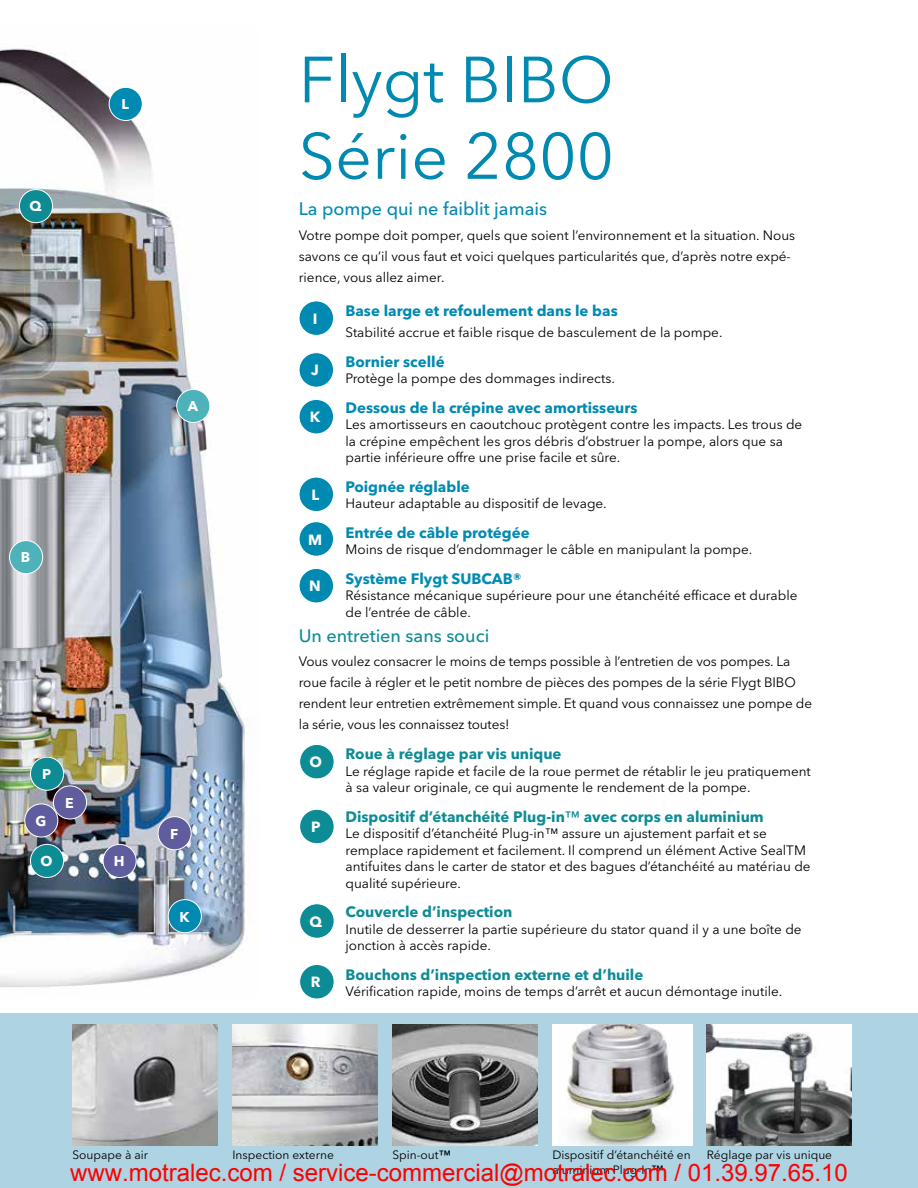
<style>
.page{position:relative;width:918px;height:1188px;background:#fff}
.page>*{position:absolute;margin:0;border:0;box-sizing:border-box;transform-origin:0 0}
.t1{font:64.5px/76.5px "Avenir Next LT Pro";color:#008ab1}
.t2{font:24px "Arial";color:#f00}
.t3{font:500 18px "Avenir Next LT Pro";color:#008ab1}
.t4{font:500 18px "Avenir Next LT Pro";color:#0d8c96}
.t5{font:700 15px "Avenir Next LT Pro";color:#008ab1}
.t6{font:700 15px "Avenir Next LT Pro";color:#0d8c96}
.t7{font:700 14.7px "Avenir Next LT Pro";color:#fff}
.t8{font:700 14.1px "Avenir Next LT Pro";color:#fff}
.t9{font:13.5px/16.5px "Avenir Next LT Pro";color:#000}
.t10{font:12px/14.4px "Avenir Next LT Pro";color:#000}
.s1{font-weight:500}
</style>
<div class="page">
<div style="left:0;top:1013px;width:918px;height:175px;background:#aed4e3"></div>
<img style="left:0;top:48px;width:250px;height:939px">
<div style="left:168px;top:900px;width:33px;height:33px;background:#008ab1;border-radius:50%"></div>
<div style="left:168px;top:899px;width:34px;height:34px;border:1px solid #fff;border-radius:50%"></div>
<div style="left:109px;top:87px;width:33px;height:33px;background:#008ab1;border-radius:50%"></div>
<div style="left:109px;top:87px;width:34px;height:34px;border:1px solid #fff;border-radius:50%"></div>
<div style="left:177px;top:389px;width:33px;height:34px;background:#4db2ba;border-radius:50%"></div>
<div style="left:176px;top:389px;width:34px;height:34px;border:1px solid #fff;border-radius:50%"></div>
<div style="left:10px;top:541px;width:33px;height:33px;background:#4db2ba;border-radius:50%"></div>
<div style="left:9px;top:540px;width:34px;height:34px;border:1px solid #fff;border-radius:50%"></div>
<div style="left:53px;top:786px;width:34px;height:33px;background:#5f5d9e;border-radius:50%"></div>
<div style="left:53px;top:786px;width:34px;height:33px;border:1px solid #fff;border-radius:50%"></div>
<div style="left:25px;top:804px;width:33px;height:33px;background:#5f5d9e;border-radius:50%"></div>
<div style="left:24px;top:804px;width:34px;height:33px;border:1px solid #fff;border-radius:50%"></div>
<div style="left:30px;top:757px;width:34px;height:33px;background:#0d8c96;border-radius:50%"></div>
<div style="left:30px;top:757px;width:34px;height:34px;border:1px solid #fff;border-radius:50%"></div>
<div style="left:30px;top:844px;width:34px;height:33px;background:#0d8c96;border-radius:50%"></div>
<div style="left:30px;top:844px;width:34px;height:34px;border:1px solid #fff;border-radius:50%"></div>
<div style="left:19px;top:190px;width:34px;height:33px;background:#0d8c96;border-radius:50%"></div>
<div style="left:19px;top:189px;width:34px;height:34px;border:1px solid #fff;border-radius:50%"></div>
<div style="left:158px;top:817px;width:33px;height:33px;background:#5f5d9e;border-radius:50%"></div>
<div style="left:158px;top:816px;width:33px;height:34px;border:1px solid #fff;border-radius:50%"></div>
<div style="left:103px;top:844px;width:33px;height:33px;background:#5f5d9e;border-radius:50%"></div>
<div style="left:103px;top:844px;width:33px;height:34px;border:1px solid #fff;border-radius:50%"></div>
<div style="left:300px;top:744px;width:34px;height:35px;background:#0d8c96;border-radius:50%"></div>
<div style="left:299px;top:744px;width:35px;height:35px;border:1px solid #fff;border-radius:50%"></div>
<div style="left:300px;top:809px;width:34px;height:35px;background:#0d8c96;border-radius:50%"></div>
<div style="left:299px;top:809px;width:35px;height:35px;border:1px solid #fff;border-radius:50%"></div>
<div style="left:300px;top:904px;width:34px;height:34px;background:#0d8c96;border-radius:50%"></div>
<div style="left:299px;top:903px;width:35px;height:36px;border:1px solid #fff;border-radius:50%"></div>
<div style="left:300px;top:964px;width:34px;height:35px;background:#0d8c96;border-radius:50%"></div>
<div style="left:299px;top:964px;width:35px;height:35px;border:1px solid #fff;border-radius:50%"></div>
<div style="left:299px;top:301px;width:35px;height:34px;background:#008ab1;border-radius:50%"></div>
<div style="left:299px;top:301px;width:35px;height:35px;border:1px solid #fff;border-radius:50%"></div>
<div style="left:299px;top:353px;width:35px;height:34px;background:#008ab1;border-radius:50%"></div>
<div style="left:299px;top:352px;width:35px;height:35px;border:1px solid #fff;border-radius:50%"></div>
<div style="left:299px;top:399px;width:35px;height:35px;background:#008ab1;border-radius:50%"></div>
<div style="left:299px;top:399px;width:35px;height:35px;border:1px solid #fff;border-radius:50%"></div>
<div style="left:299px;top:477px;width:35px;height:35px;background:#008ab1;border-radius:50%"></div>
<div style="left:299px;top:477px;width:35px;height:35px;border:1px solid #fff;border-radius:50%"></div>
<div style="left:299px;top:522px;width:35px;height:34px;background:#008ab1;border-radius:50%"></div>
<div style="left:299px;top:521px;width:35px;height:36px;border:1px solid #fff;border-radius:50%"></div>
<div style="left:299px;top:568px;width:35px;height:35px;background:#008ab1;border-radius:50%"></div>
<div style="left:299px;top:568px;width:35px;height:35px;border:1px solid #fff;border-radius:50%"></div>
<img style="left:552px;top:1025px;width:140px;height:121px">
<img style="left:707px;top:1025px;width:144px;height:121px">
<img style="left:232px;top:1025px;width:145px;height:121px">
<img style="left:72px;top:1025px;width:145px;height:121px">
<img style="left:392px;top:1025px;width:145px;height:121px">
<p class="t8" style="left:29px;top:198px;width:14px">Q</p>
<p class="t8" style="left:21px;top:549px;width:11px">B</p>
<p class="t8" style="left:122px;top:96px;width:9px">L</p>
<p class="t8" style="left:188px;top:398px;width:12px">A</p>
<p class="t8" style="left:42px;top:765px;width:11px">P</p>
<p class="t8" style="left:35px;top:812px;width:12px">G</p>
<p class="t8" style="left:41px;top:853px;width:14px">O</p>
<p class="t8" style="left:65px;top:794px;width:10px">E</p>
<p class="t8" style="left:114px;top:853px;width:12px">H</p>
<p class="t8" style="left:170px;top:825px;width:10px">F</p>
<p class="t8" style="left:179px;top:908px;width:12px">K</p>
<h1 class="t1" style="left:299px;top:42px;width:317px">Flygt BIBO<br>Série 2800</h1>
<h3 class="t3" style="left:299px;top:198px;width:250px">La pompe qui ne faiblit jamais</h3>
<p class="t9" style="left:299px;top:225px;width:498px;line-height:21px">Votre pompe doit pomper, quels que soient l’environnement et la situation. Nous savons ce qu’il vous faut et voici quelques particularités que, d’après notre expé&shy;rience, vous allez aimer.</p>
<p class="t7" style="left:313px;top:310px;width:6px">I</p>
<p class="t5" style="left:346px;top:302px;width:274px">Base large et refoulement dans le bas</p>
<p class="t9" style="left:346px;top:324px;width:379px">Stabilité accrue et faible risque de basculement de la pompe.</p>
<p class="t5" style="left:346px;top:352px;width:101px">Bornier scellé</p>
<p class="t9" style="left:346px;top:370px;width:271px">Protège la pompe des dommages indirects.</p>
<p class="t5" style="left:346px;top:398px;width:294px">Dessous de la crépine avec amortisseurs</p>
<p class="t9" style="left:346px;top:416px;width:458px">Les amortisseurs en caoutchouc protègent contre les impacts. Les trous de la crépine empêchent les gros débris d’obstruer la pompe, alors que sa partie inférieure offre une prise facile et sûre.</p>
<p class="t5" style="left:346px;top:477px;width:126px">Poignée réglable</p>
<p class="t9" style="left:346px;top:495px;width:263px">Hauteur adaptable au dispositif de levage.</p>
<p class="t5" style="left:346px;top:523px;width:186px">Entrée de câble protégée</p>
<p class="t9" style="left:346px;top:541px;width:408px">Moins de risque d’endommager le câble en manipulant la pompe.</p>
<p class="t5" style="left:346px;top:569px;width:178px">Système Flygt SUBCAB®</p>
<p class="t9" style="left:346px;top:587px;width:454px">Résistance mécanique supérieure pour une étanchéité efficace et durable de l’entrée de câble.</p>
<p class="t7" style="left:311px;top:361px;width:9px">J</p>
<p class="t7" style="left:310px;top:408px;width:12px">K</p>
<p class="t7" style="left:311px;top:486px;width:9px">L</p>
<p class="t7" style="left:308px;top:530px;width:16px">M</p>
<p class="t7" style="left:309px;top:577px;width:13px">N</p>
<h3 class="t4" style="left:299px;top:625px;width:192px">Un entretien sans souci</h3>
<p class="t9" style="left:299px;top:650px;width:515px;line-height:21px">Vous voulez consacrer le moins de temps possible à l’entretien de vos pompes. La roue facile à régler et le petit nombre de pièces des pompes de la série Flygt BIBO rendent leur entretien extrêmement simple. Et quand vous connaissez une pompe de la série, vous les connaissez toutes!</p>
<p class="t7" style="left:309px;top:753px;width:14px">O</p>
<p class="t6" style="left:346px;top:745px;width:218px">Roue à réglage par vis unique</p>
<p class="t9" style="left:346px;top:763px;width:467px">Le réglage rapide et facile de la roue permet de rétablir le jeu pratiquement à sa valeur originale, ce qui augmente le rendement de la pompe.</p>
<p class="t6" style="left:346px;top:807px;width:420px">Dispositif d’étanchéité Plug-in<span class="s1">™</span> avec corps en aluminium</p>
<p class="t9" style="left:346px;top:825px;width:467px">Le dispositif d’étanchéité Plug-in™ assure un ajustement parfait et se remplace rapidement et facilement. Il comprend un élément Active SealTM antifuites dans le carter de stator et des bagues d’étanchéité au matériau de qualité supérieure.</p>
<p class="t6" style="left:346px;top:903px;width:168px">Couvercle d’inspection</p>
<p class="t9" style="left:346px;top:921px;width:458px">Inutile de desserrer la partie supérieure du stator quand il y a une boîte de jonction à accès rapide.</p>
<p class="t6" style="left:346px;top:965px;width:299px">Bouchons d’inspection externe et d’huile</p>
<p class="t9" style="left:346px;top:983px;width:438px">Vérification rapide, moins de temps d’arrêt et aucun démontage inutile.</p>
<p class="t7" style="left:311px;top:818px;width:11px">P</p>
<p class="t7" style="left:309px;top:912px;width:14px">Q</p>
<p class="t7" style="left:311px;top:973px;width:11px">R</p>
<p class="t10" style="left:392px;top:1148px;width:60px">Spin-out<span class="s1">™</span></p>
<p class="t10" style="left:552px;top:1148px;width:140px">Dispositif d’étanchéité en aluminium Plug-In<span class="s1">™</span></p>
<p class="t10" style="left:72px;top:1148px;width:77px">Soupape à air</p>
<p class="t10" style="left:232px;top:1148px;width:103px">Inspection externe</p>
<p class="t10" style="left:707px;top:1148px;width:127px">Réglage par vis unique</p>
<h2 class="t2" style="left:70px;top:1164px;width:779px">www.motralec.com / service-commercial@motralec.com / 01.39.97.65.10</h2>
</div>
